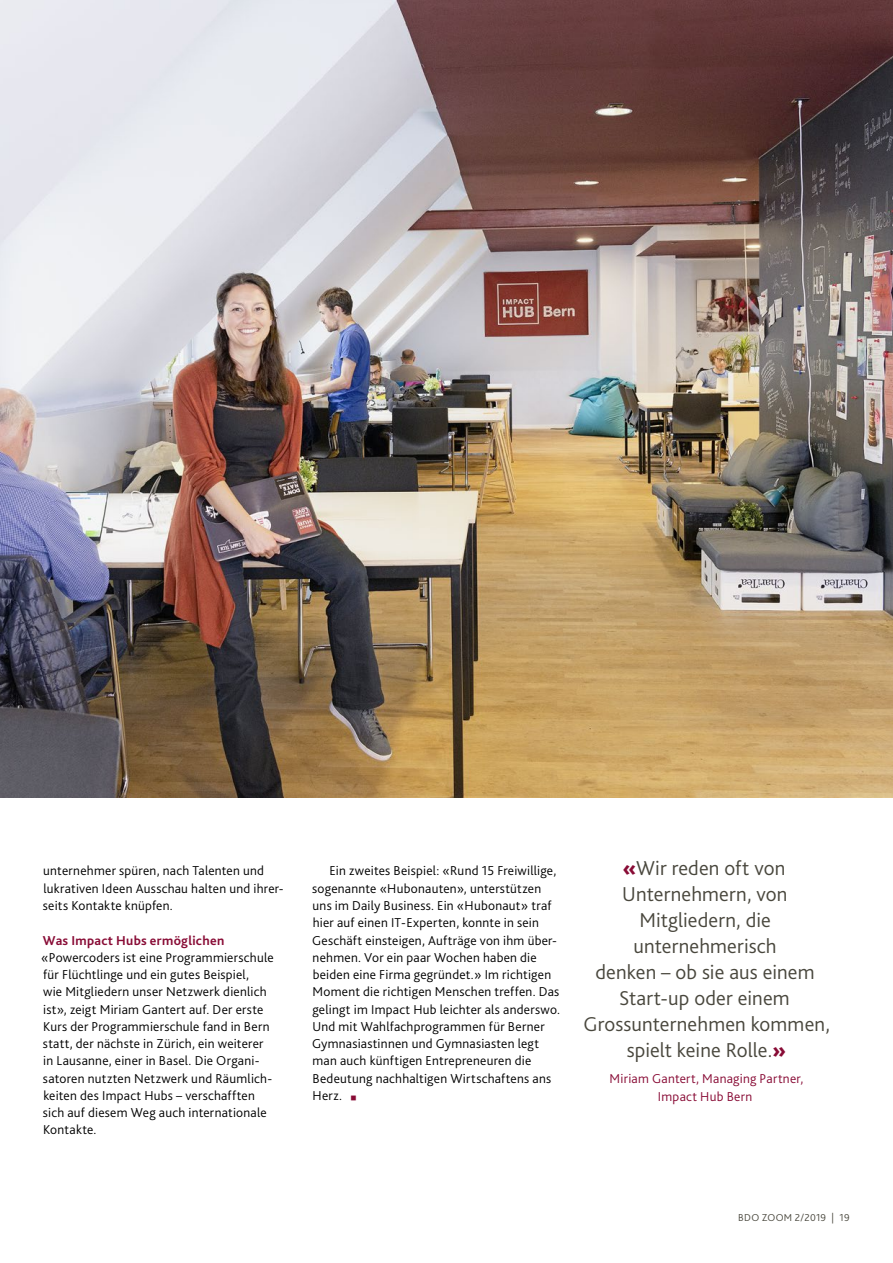
<style>
.page{position:relative;width:893px;height:1263px;background:#fff}
.page>*{position:absolute;margin:0;border:0;box-sizing:border-box;transform-origin:0 0}
.t1{font:300 21px/25.8px "Bliss 2";letter-spacing:.005em;color:#49473d;text-align:center}
.t2{font:300 13.5px/17.2px "Bliss 2";letter-spacing:.02em;color:#000}
.t3{font:300 13.5px/18px "Bliss 2";letter-spacing:.02em;color:#880b35;text-align:center}
.t4{font:700 13.5px "Bliss 2";letter-spacing:.025em;color:#880b35}
.t5{font:300 10.5px "Bliss 2";letter-spacing:.025em;color:#49473d}
.s1{color:#880b35}
.s2{font-weight:800;color:#880b35}
</style>
<div class="page">
<img style="left:0;top:0;width:893px;height:798px">
<p class="t2" style="left:43px;top:862px;width:242px">unternehmer spüren, nach Talenten und lukrativen Ideen Ausschau halten und ihrer&shy;seits Kontakte knüpfen.</p>
<p class="t4" style="left:43px;top:932px;width:183px">Was Impact Hubs ermöglichen</p>
<p class="t2" style="left:41px;top:949px;width:234px">«Powercoders ist eine Programmierschule für Flüchtlinge und ein gutes Beispiel,<br>wie Mitgliedern unser Netzwerk dienlich ist», zeigt Miriam Gantert auf. Der erste Kurs der Programmierschule fand in Bern statt, der nächste in Zürich, ein weiterer in Lausanne, einer in Basel. Die Organi&shy;satoren nutzten Netzwerk und Räumlich&shy;keiten des Impact Hubs – verschafften sich auf diesem Weg auch internationale Kontakte.</p>
<p class="t2" style="left:312px;top:862px;width:249px;text-indent:17px">Ein zweites Beispiel: «Rund 15 Freiwillige, sogenannte «Hubonauten», unterstützen uns im Daily Business. Ein «Hubonaut» traf hier auf einen IT-Experten, konnte in sein Geschäft einsteigen, Aufträge von ihm über&shy;nehmen. Vor ein paar Wochen haben die beiden eine Firma gegründet.» Im richtigen Moment die richtigen Menschen treffen. Das gelingt im Impact Hub leichter als anderswo.<br>Und mit Wahlfachprogrammen für Berner Gymnasiastinnen und Gymnasiasten legt man auch künftigen Entrepreneuren die Bedeutung nachhaltigen Wirtschaftens ans Herz. <span class="s1">■</span></p>
<h1 class="t1" style="left:584px;top:855px;width:248px"><span class="s2">«</span>Wir reden oft von<br>Unternehmern, von<br>Mitgliedern, die unternehmerisch<br>denken – ob sie aus einem<br>Start-up oder einem<br>Grossunternehmen kommen, spielt keine Rolle.<span class="s2">»</span></h1>
<p class="t3" style="left:610px;top:1069px;width:195px">Miriam Gantert, Managing Partner,<br>Impact Hub Bern</p>
<p class="t5" style="left:738px;top:1210px;width:113px">BDO ZOOM 2/2019 | 19</p>
</div>
